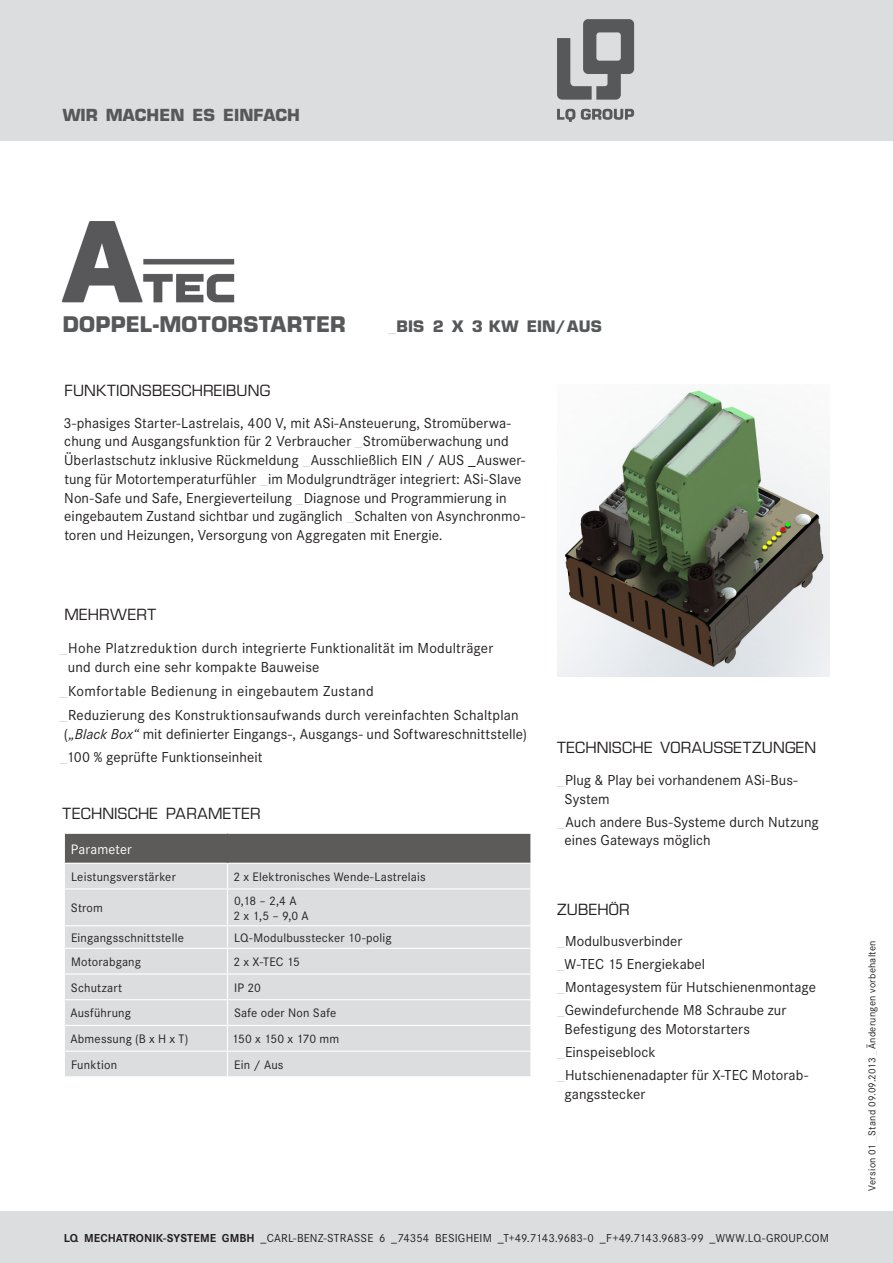
<style>
.page{position:relative;width:893px;height:1263px;background:#fff}
.page>*{position:absolute;margin:0;border:0;box-sizing:border-box;transform-origin:0 0}
.t1{font:700 21px "L Qrostile";letter-spacing:.015em;color:#57585a}
.t2{font:700 16.2px "L Qrostile";color:#57585a}
.t3{font:700 15.45px "L Qrostile";letter-spacing:.01em;color:#57585a}
.t4{font:15px/18.8px "Corporate S";letter-spacing:.005em;color:#231f20}
.t5{font:15px "L Qrostile";letter-spacing:.02em;color:#231f20}
.t6{font:14.25px "Corporate S";letter-spacing:.01em;color:#fff}
.t7{font:12.75px/15.3px "Corporate S";letter-spacing:.015em;color:#231f20}
.t8{font:12.75px "Corporate S";letter-spacing:-.01em;color:#231f20}
.t9{font:12px "Corporate S";letter-spacing:.015em;color:#231f20}
.t10{font:10.5px "Corporate S";letter-spacing:.02em;color:#231f20}
.s1{color:#dcdddf}
.s2{font-style:italic}
.s3{font-weight:700}
</style>
<div class="page">
<div style="left:0;top:0;width:893px;height:140px;background:#dcdddf"></div>
<svg style="left:557px;top:19px;width:77px;height:81px"></svg>
<svg style="left:557px;top:109px;width:77px;height:12px"></svg>
<img style="left:62px;top:221px;width:173px;height:82px">
<div style="left:0;top:1212px;width:893px;height:51px;background:#dcdddf"></div>
<div style="left:65px;top:889px;width:465px;height:187px;background:#dcdddf"></div>
<hr style="left:64px;top:925px;width:163px;height:1px;background:#fff">
<hr style="left:64px;top:948px;width:163px;height:1px;background:#fff">
<hr style="left:227px;top:948px;width:304px;height:1px;background:#fff">
<hr style="left:64px;top:973px;width:163px;height:1px;background:#fff">
<hr style="left:227px;top:973px;width:304px;height:1px;background:#fff">
<svg style="left:227px;top:926px;width:1px;height:150px"></svg>
<svg style="left:64px;top:833px;width:467px;height:55px;background:#9b9a9a"></svg>
<hr style="left:64px;top:999px;width:163px;height:1px;background:#fff">
<hr style="left:227px;top:999px;width:304px;height:1px;background:#fff">
<hr style="left:64px;top:1025px;width:163px;height:1px;background:#fff">
<hr style="left:227px;top:1025px;width:304px;height:1px;background:#fff">
<svg style="left:530px;top:926px;width:1px;height:150px"></svg>
<hr style="left:64px;top:1050px;width:163px;height:2px;background:#fff">
<hr style="left:227px;top:1050px;width:304px;height:2px;background:#fff">
<hr style="left:227px;top:889px;width:1px;height:36px;background:#fff">
<hr style="left:227px;top:925px;width:304px;height:1px;background:#fff">
<img style="left:557px;top:390px;width:272px;height:286px">
<p class="t2" style="left:63px;top:105px;width:239px">WIR MACHEN ES EINFACH</p>
<h1 class="t1" style="left:63px;top:311px;width:269px">DOPPEL-MOTORSTARTER</h1>
<p class="t3" style="left:388px;top:316px;width:215px"><span class="s1">_</span>BIS 2 X 3 KW EIN/AUS</p>
<p class="t5" style="left:65px;top:382px;width:207px">FUNKTIONSBESCHREIBUNG</p>
<p class="t4" style="left:64px;top:413px;width:463px">3-phasiges Starter-Lastrelais, 400 V, mit ASi-Ansteuerung, Stromüberwa&shy;chung und Ausgangsfunktion für 2 Verbraucher <span class="s1">_</span>Stromüberwachung und Überlastschutz inklusive Rückmeldung <span class="s1">_</span>Ausschließlich EIN / AUS _Auswer&shy;tung für Motortemperaturfühler <span class="s1">_</span>im Modulgrundträger integriert: ASi-Slave Non-Safe und Safe, Energieverteilung <span class="s1">_</span>Diagnose und Programmierung in eingebautem Zustand sichtbar und zugänglich <span class="s1">_</span>Schalten von Asynchronmo&shy;toren und Heizungen, Versorgung von Aggregaten mit Energie.</p>
<p class="t5" style="left:65px;top:606px;width:93px">MEHRWERT</p>
<p class="t4" style="left:68px;top:638px;width:427px;line-height:19.5px;text-indent:-8px"><span class="s1">_</span>Hohe Platzreduktion durch integrierte Funktionalität im Modulträger und durch eine sehr kompakte Bauweise</p>
<p class="t4" style="left:60px;top:679px;width:460px;line-height:23.7px"><span class="s1">_</span>Komfortable Bedienung in eingebautem Zustand<br><span class="s1">_</span>Reduzierung des Konstruktionsaufwands durch vereinfachten Schaltplan</p>
<p class="t4" style="left:60px;top:723px;width:469px;line-height:23px">(<span class="s2">„Black Box“</span> mit definierter Eingangs-, Ausgangs- und Softwareschnittstelle) <span class="s1">_</span>100 % geprüfte Funktionseinheit</p>
<p class="t5" style="left:63px;top:805px;width:20px">TECHNISCHE</p>
<p class="t5" style="left:166px;top:805px;width:96px">PARAMETER</p>
<p class="t6" style="left:71px;top:841px;width:62px">Parameter</p>
<p class="t7" style="left:71px;top:869px;width:106px">Leistungsverstärker</p>
<p class="t7" style="left:234px;top:869px;width:194px">2 x Elektronisches Wende-Lastrelais</p>
<p class="t7" style="left:71px;top:900px;width:34px">Strom</p>
<p class="t7" style="left:233px;top:893px;width:77px">0,18 – 2,4 A<br>2 x 1,5 – 9,0 A</p>
<p class="t7" style="left:71px;top:930px;width:114px">Eingangsschnittstelle</p>
<p class="t7" style="left:234px;top:930px;width:159px">LQ-Modulbusstecker 10-polig</p>
<p class="t7" style="left:71px;top:954px;width:71px">Motorabgang</p>
<p class="t7" style="left:233px;top:954px;width:68px">2 x X-TEC 15</p>
<p class="t7" style="left:71px;top:980px;width:53px">Schutzart</p>
<p class="t7" style="left:234px;top:980px;width:28px">IP 20</p>
<p class="t7" style="left:70px;top:1005px;width:62px">Ausführung</p>
<p class="t7" style="left:234px;top:1005px;width:104px">Safe oder Non Safe</p>
<p class="t7" style="left:70px;top:1031px;width:120px">Abmessung (B x H x T)</p>
<p class="t8" style="left:232px;top:1031px;width:109px">150 x 150 x 170 mm</p>
<p class="t7" style="left:71px;top:1057px;width:48px">Funktion</p>
<p class="t7" style="left:234px;top:1057px;width:51px">Ein / Aus</p>
<p class="t5" style="left:557px;top:739px;width:261px">TECHNISCHE VORAUSSETZUNGEN</p>
<p class="t4" style="left:565px;top:770px;width:235px;text-indent:-8px"><span class="s1">_</span>Plug &amp; Play bei vorhandenem ASi-Bus-<br>System</p>
<p class="t4" style="left:565px;top:812px;width:256px;text-indent:-8px"><span class="s1">_</span>Auch andere Bus-Systeme durch Nutzung eines Gateways möglich</p>
<p class="t5" style="left:557px;top:900px;width:74px">ZUBEHÖR</p>
<p class="t4" style="left:557px;top:930px;width:261px;line-height:23px"><span class="s1">_</span>Modulbusverbinder<br><span class="s1">_</span>W-TEC 15 Energiekabel<br><span class="s1">_</span>Montagesystem für Hutschienenmontage <span class="s1">_</span>Gewindefurchende M8 Schraube zur</p>
<p class="t4" style="left:557px;top:1018px;width:253px;line-height:23px;text-indent:8px">Befestigung des Motorstarters <span class="s1">_</span>Einspeiseblock<br><span class="s1">_</span>Hutschienenadapter für X-TEC Motorab-</p>
<p class="t4" style="left:565px;top:1084px;width:82px">gangsstecker</p>
<p class="t9" style="left:64px;top:1231px;width:765px"><span class="s3">LQ MECHATRONIK-SYSTEME GMBH</span> _CARL-BENZ-STRASSE 6 _74354 BESIGHEIM _T+49.7143.9683-0 _F+49.7143.9683-99 _www.lq-group.com</p>
<p class="t10" style="left:866px;top:1191px;width:251px;rotate:-90deg">Version 01 <span class="s1">_</span>Stand 09.09.2013 <span class="s1">_</span>Änderungen vorbehalten</p>
</div>
